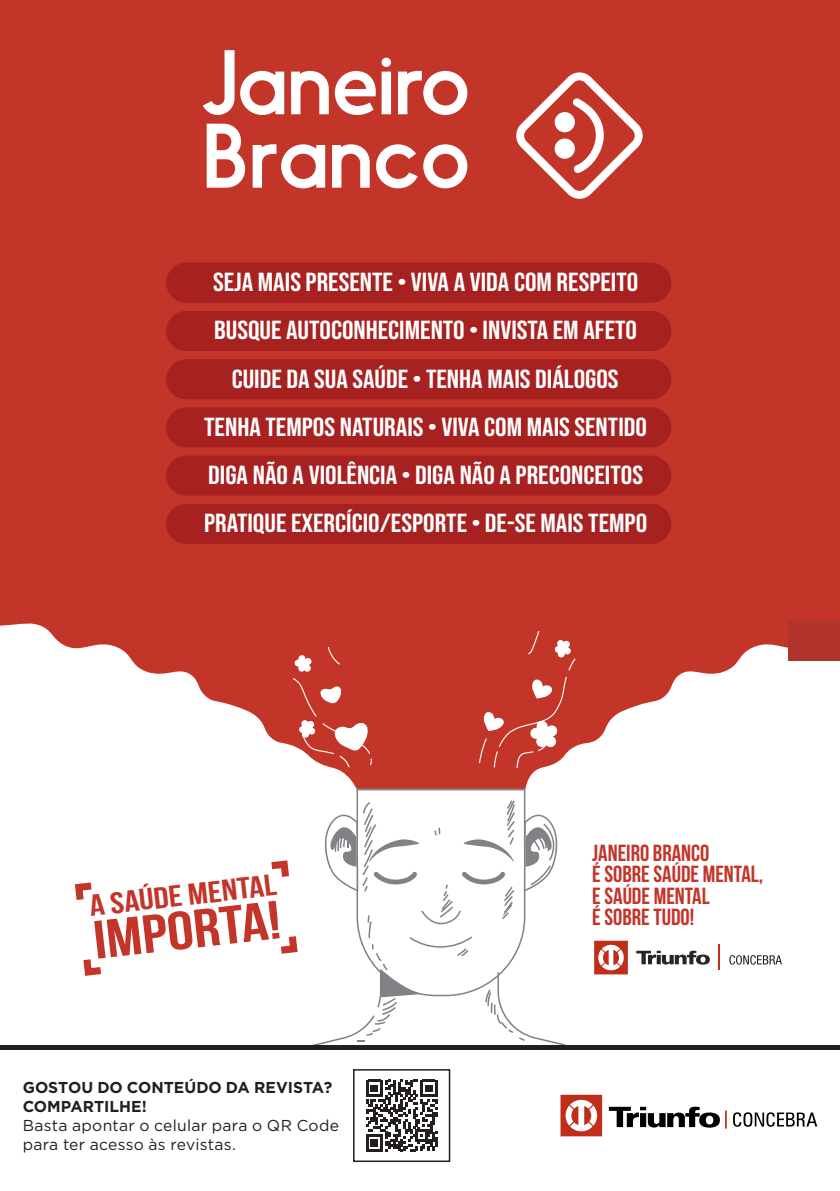
<style>
.page{position:relative;width:840px;height:1191px;background:#fff}
.page>*{position:absolute;margin:0;border:0;box-sizing:border-box;transform-origin:0 0}
.t1{font:700 53.8px "Bebas Neue";color:#c33429;scale:1.23 1}
.t2{font:700 30px "Bebas Neue";color:#c33429;scale:1.23 1}
.t3{font:26.2px "Bebas Neue";color:#fff;scale:1.1 1}
.t4{font:700 23.4px/21.4px "Bebas Neue";color:#c33429}
.t5{font:15.8px/19px "Gotham";letter-spacing:.015em;color:#231f20}
.t6{font:700 15.8px/19px "Gotham";color:#231f20}
</style>
<div class="page">
<svg style="left:733px;top:1112px;width:83px;height:14px"></svg>
<svg style="left:560px;top:1094px;width:41px;height:42px"></svg>
<svg style="left:608px;top:1106px;width:118px;height:22px"></svg>
<hr style="left:0;top:1045px;width:839px;height:4px;background:#231f20">
<svg style="left:366px;top:1079px;width:71px;height:72px"></svg>
<div style="left:353px;top:1069px;width:97px;height:93px;border:2px solid #231f20"></div>
<div style="left:0;top:0;width:839px;height:603px;background:#c33429"></div>
<svg style="left:0;top:438px;width:434px;height:351px;fill:#c33429"></svg>
<svg style="left:434px;top:437px;width:405px;height:352px;fill:#c33429"></svg>
<svg style="left:356px;top:789px;width:208px;height:256px"></svg>
<svg style="left:554px;top:640px;width:21px;height:30px"></svg>
<svg style="left:478px;top:677px;width:88px;height:91px;background:#cc544b"></svg>
<svg style="left:528px;top:631px;width:11px;height:23px"></svg>
<svg style="left:294px;top:654px;width:18px;height:18px"></svg>
<svg style="left:293px;top:678px;width:79px;height:89px"></svg>
<svg style="left:327px;top:647px;width:13px;height:17px"></svg>
<svg style="left:203px;top:50px;width:31px;height:65px"></svg>
<svg style="left:240px;top:71px;width:44px;height:44px"></svg>
<svg style="left:291px;top:71px;width:37px;height:43px"></svg>
<svg style="left:334px;top:71px;width:41px;height:44px"></svg>
<svg style="left:381px;top:58px;width:10px;height:56px"></svg>
<svg style="left:398px;top:71px;width:69px;height:44px"></svg>
<svg style="left:206px;top:124px;width:39px;height:64px"></svg>
<svg style="left:252px;top:144px;width:73px;height:44px"></svg>
<svg style="left:332px;top:144px;width:37px;height:44px"></svg>
<svg style="left:376px;top:144px;width:41px;height:44px"></svg>
<svg style="left:423px;top:144px;width:44px;height:44px"></svg>
<svg style="left:516px;top:72px;width:127px;height:127px"></svg>
<svg style="left:75px;top:882px;width:16px;height:18px"></svg>
<svg style="left:83px;top:959px;width:18px;height:16px"></svg>
<svg style="left:271px;top:800px;width:283px;height:245px"></svg>
<svg style="left:636px;top:950px;width:73px;height:14px"></svg>
<svg style="left:594px;top:940px;width:33px;height:34px"></svg>
<hr style="left:717px;top:944px;width:2px;height:26px;background:#c02d19">
<svg style="left:729px;top:955px;width:52px;height:9px"></svg>
<div style="left:166px;top:504px;width:505px;height:40px;background:#a72121;border-radius:20px"></div>
<div style="left:166px;top:455px;width:505px;height:40px;background:#a72121;border-radius:20px"></div>
<div style="left:166px;top:407px;width:505px;height:40px;background:#a72121;border-radius:20px"></div>
<div style="left:166px;top:359px;width:505px;height:40px;background:#a72121;border-radius:20px"></div>
<div style="left:166px;top:311px;width:505px;height:40px;background:#a72121;border-radius:20px"></div>
<div style="left:166px;top:263px;width:505px;height:40px;background:#a72121;border-radius:20px"></div>
<div style="left:788px;top:621px;width:51px;height:39px;background:#b0342b"></div>
<p class="t3" style="left:213px;top:267px;width:388px">SEJA MAIS PRESENTE • VIVA A VIDA COM RESPEITO</p>
<p class="t3" style="left:214px;top:315px;width:385px">BUSQUE AUTOCONHECIMENTO • INVISTA EM AFETO</p>
<p class="t3" style="left:231px;top:364px;width:353px">CUIDE DA SUA SAÚDE • TENHA MAIS DIÁLOGOS</p>
<p class="t3" style="left:204px;top:412px;width:404px">TENHA TEMPOS NATURAIS • VIVA COM MAIS SENTIDO</p>
<p class="t3" style="left:208px;top:460px;width:396px">DIGA NÃO A VIOLÊNCIA • DIGA NÃO A PRECONCEITOS</p>
<p class="t3" style="left:204px;top:508px;width:404px">PRATIQUE EXERCÍCIO/ESPORTE • DE-SE MAIS TEMPO</p>
<p class="t2" style="left:88px;top:888px;width:154px;rotate:-6deg">A SAÚDE MENTAL</p>
<p class="t1" style="left:91px;top:910px;width:154px;rotate:-6deg">IMPORTA!</p>
<p class="t6" style="left:23px;top:1077px;width:311px">GOSTOU DO CONTEÚDO DA REVISTA?<br>COMPARTILHE!</p>
<p class="t5" style="left:23px;top:1115px;width:317px">Basta apontar o celular para o QR Code para ter acesso às revistas.</p>
<p class="t4" style="left:592px;top:842px;width:172px">JANEIRO BRANCO<br>É SOBRE SAÚDE MENTAL,<br>E SAÚDE MENTAL<br>É SOBRE TUDO!</p>
</div>
